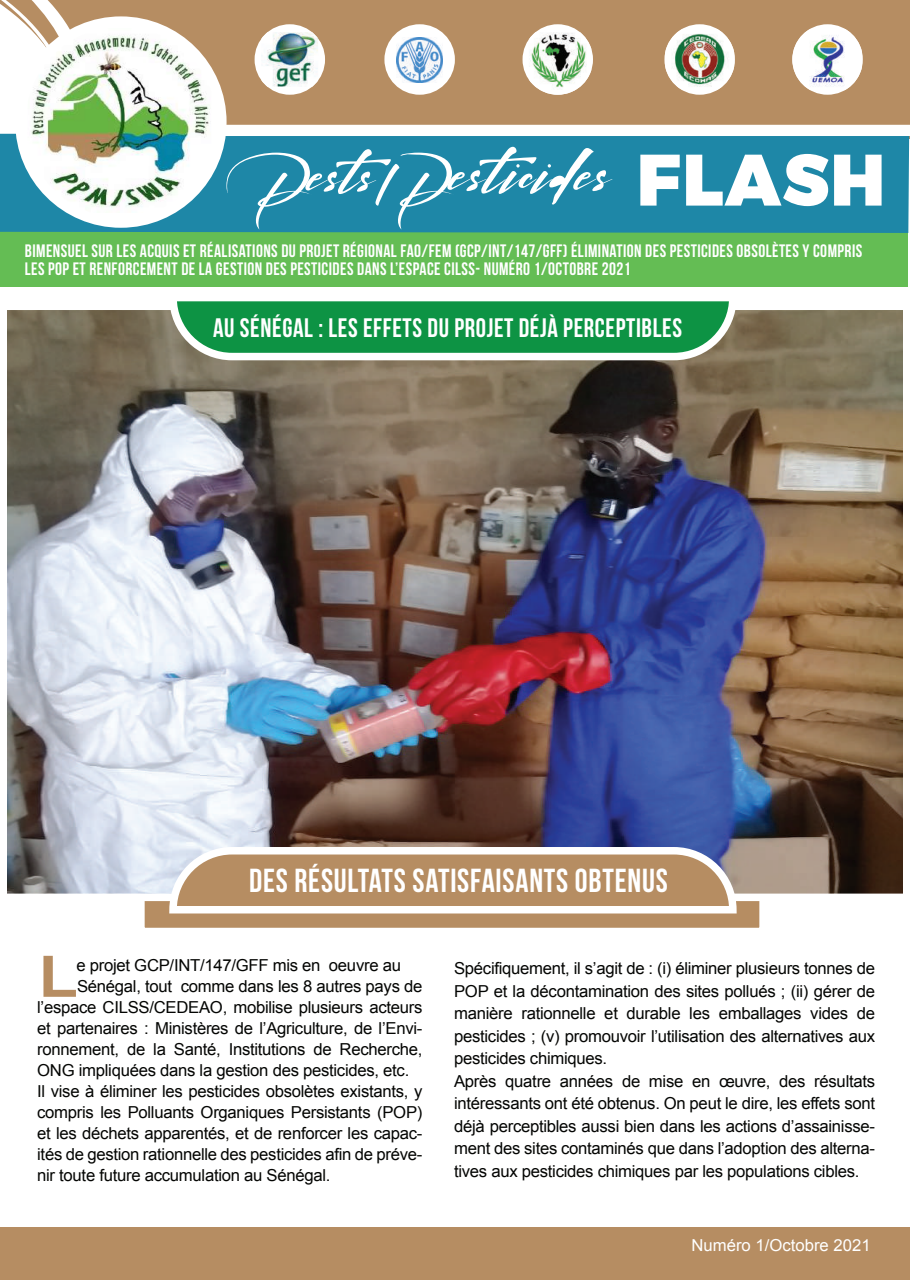
<style>
.page{position:relative;width:910px;height:1280px;background:#fff}
.page>*{position:absolute;margin:0;border:0;box-sizing:border-box;transform-origin:0 0}
.t1{font:700 57.75px "Arial";color:#b68d62;scale:1.12 1}
.t2{font:33.3px "Bebas Neue";letter-spacing:.025em;color:#fff}
.t3{font:26.7px "Bebas Neue";letter-spacing:.025em;color:#fff}
.t4{font:18px/18px "Bebas Neue";letter-spacing:.025em;color:#fff}
.t5{font:16.5px/22.5px "Arial";letter-spacing:-.015em;color:#040503}
.t6{font:16.5px "Arial";color:#fff}
</style>
<div class="page">
<div style="left:0;top:0;width:909px;height:138px;background:#b68d62"></div>
<div style="left:0;top:233px;width:907px;height:53px;background:#64bd54"></div>
<div style="left:0;top:1227px;width:909px;height:53px;background:#b68d62"></div>
<svg style="left:0;top:0;width:88px;height:134px"></svg>
<div style="left:0;top:134px;width:909px;height:99px;background:#1e87a7"></div>
<svg style="left:226px;top:147px;width:386px;height:82px;background:#3d97b3"></svg>
<svg style="left:640px;top:155px;width:40px;height:51px"></svg>
<svg style="left:686px;top:154px;width:142px;height:52px"></svg>
<svg style="left:834px;top:155px;width:48px;height:51px"></svg>
<div style="left:384px;top:24px;width:71px;height:71px;background:#fff;border-radius:50%"></div>
<img style="left:397px;top:37px;width:46px;height:45px">
<div style="left:522px;top:24px;width:71px;height:71px;background:#fff;border-radius:50%"></div>
<img style="left:529px;top:32px;width:62px;height:63px">
<svg style="left:664px;top:24px;width:71px;height:71px"></svg>
<img style="left:665px;top:29px;width:69px;height:61px">
<svg style="left:792px;top:24px;width:71px;height:71px"></svg>
<img style="left:792px;top:29px;width:70px;height:61px">
<div style="left:20px;top:22px;width:201px;height:200px;background:#fff;border-radius:50%"></div>
<img style="left:28px;top:28px;width:183px;height:185px">
<div style="left:15px;top:16px;width:212px;height:212px;border:10px solid #fff;border-radius:50%"></div>
<div style="left:255px;top:24px;width:70px;height:71px;background:#fff;border-radius:50%"></div>
<img style="left:261px;top:32px;width:57px;height:55px">
<div style="left:137px;top:873px;width:630px;height:62px;background:#b68d62;border:8px solid #fff"></div>
<img style="left:7px;top:310px;width:896px;height:591px">
<svg style="left:166px;top:843px;width:574px;height:71px"></svg>
<svg style="left:166px;top:301px;width:574px;height:63px;background:#3a9e60"></svg>
<div style="left:219px;top:125px;width:690px;height:11px;background:#fff"></div>
<p class="t4" style="left:25px;top:242px;width:839px">BIMENSUEL SUR LES ACQUIS ET RÉALISATIONS DU PROJET RÉGIONAL FAO/FEM (GCP/INT/147/GFF) ÉLIMINATION DES PESTICIDES OBSOLÈTES Y COMPRIS<br>LES POP ET RENFORCEMENT DE LA GESTION DES PESTICIDES DANS L’ESPACE CILSS- NUMÉRO 1/OCTOBRE 2021</p>
<h3 class="t3" style="left:213px;top:313px;width:470px">AU SÉNÉGAL : LES EFFETS DU PROJET DÉJÀ PERCEPTIBLES</h3>
<h2 class="t2" style="left:249px;top:862px;width:420px">DES RÉSULTATS SATISFAISANTS OBTENUS</h2>
<h1 class="t1" style="left:39px;top:938px;width:37px">L</h1>
<p class="t5" style="left:76px;top:954px;width:326px">e projet GCP/INT/147/GFF mis en oeuvre au</p>
<p class="t5" style="left:77px;top:975px;width:347px">Sénégal, tout comme dans les 8 autres pays de</p>
<p class="t5" style="left:37px;top:996px;width:387px">l’espace CILSS/CEDEAO, mobilise plusieurs acteurs</p>
<p class="t5" style="left:37px;top:1017px;width:387px">et partenaires : Ministères de l’Agriculture, de l’Envi-</p>
<p class="t5" style="left:37px;top:1038px;width:387px">ronnement, de la Santé, Institutions de Recherche,</p>
<p class="t5" style="left:37px;top:1059px;width:374px">ONG impliquées dans la gestion des pesticides, etc.</p>
<p class="t5" style="left:37px;top:1080px;width:387px">Il vise à éliminer les pesticides obsolètes existants, y</p>
<p class="t5" style="left:37px;top:1101px;width:387px">compris les Polluants Organiques Persistants (POP)</p>
<p class="t5" style="left:37px;top:1122px;width:387px">et les déchets apparentés, et de renforcer les capac-</p>
<p class="t5" style="left:37px;top:1143px;width:387px">ités de gestion rationnelle des pesticides afin de préve-</p>
<p class="t5" style="left:37px;top:1164px;width:295px">nir toute future accumulation au Sénégal.</p>
<p class="t5" style="left:454px;top:957px;width:423px">Spécifiquement, il s’agit de : (i) éliminer plusieurs tonnes de POP et la décontamination des sites pollués ; (ii) gérer de manière rationnelle et durable les emballages vides de pesticides ; (v) promouvoir l’utilisation des alternatives aux pesticides chimiques.<br>Après quatre années de mise en œuvre, des résultats intéressants ont été obtenus. On peut le dire, les effets sont déjà perceptibles aussi bien dans les actions d’assainisse&shy;ment des sites contaminés que dans l’adoption des alterna&shy;tives aux pesticides chimiques par les populations cibles.</p>
<p class="t6" style="left:691px;top:1235px;width:181px">Numéro 1/Octobre 2021</p>
</div>
